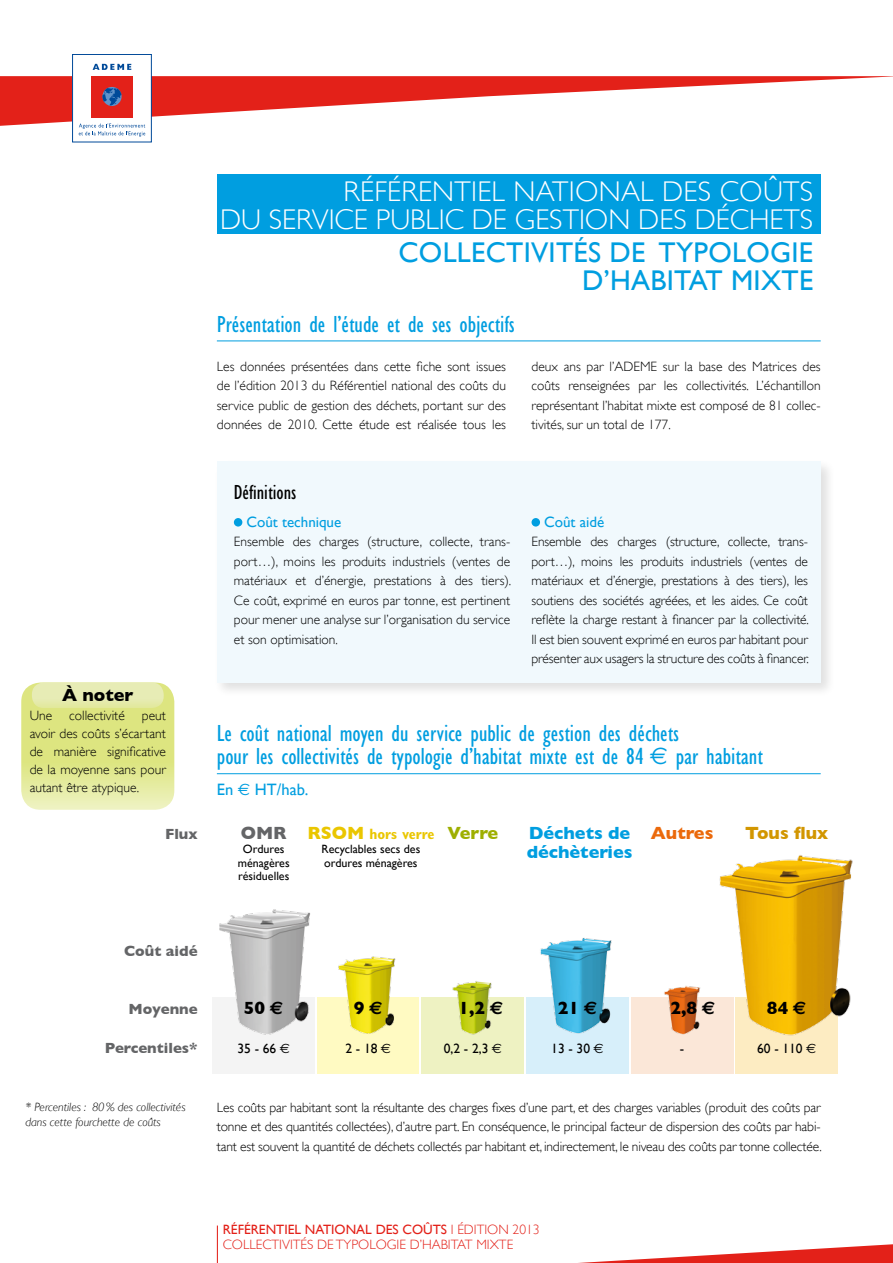
<style>
.page{position:relative;width:893px;height:1263px;background:#fff}
.page>*{position:absolute;margin:0;border:0;box-sizing:border-box;transform-origin:0 0}
.Titre_light_blanc{font:300 28.5px "Gill Sans";color:#fff}
.Titre_regular_couleu{font:28.5px/28.5px "Gill Sans";letter-spacing:.01em;color:#009ee0;text-align:right}
._2_sous-titre_page{font:condensed 24px/22.5px "Gill Sans";color:#009ee0}
._2_sous-titre_page-2{font:condensed 21px "Gill Sans";color:#000}
.Flux{font:700 18px/19.5px "Gill Sans";color:#009ee0}
.coût_technique{font:700 18px "Gill Sans";color:#000}
.Flux-2{font:700 18px "Gill Sans";color:#d29600}
.texte_Gill_sans_lign{font:700 18px "Gill Sans";color:#000}
.Flux-3{font:700 18px "Gill Sans";color:#eb690b}
.Flux-4{font:700 18px "Gill Sans";letter-spacing:-.02em;color:#9eaf00}
.Flux-5{font:700 18px "Gill Sans";color:#646567}
.Colonne_gauche{font:16.5px "Gill Sans";color:#009ee0}
.Colonne_gauche-2{font:700 15px "Gill Sans";color:#646567}
.texte_Gill_sans_lign-2{font:15px "Gill Sans";color:#009ee0}
.Flux-6{font:700 condensed 15px "Gill Sans";color:#eac600}
.texte_Gill_sans_lign-3{font:300 13.5px/19.5px "Gill Sans";color:#000;text-align:justify}
.t1{font:13.5px "Gill Sans";color:#e32119}
.t2{font:300 13.5px "Gill Sans";color:#e32119}
.Flux_percentile{font:13.5px "Gill Sans";color:#000}
.texte_Gill_sans_lign-4{font:12px/13.5px "Gill Sans";color:#000}
.note_de_bas_de_page{font:italic 300 12px/15px "Gill Sans";color:#000}
.s1{font-family:"Euro Sans";font-stretch:normal}
.s2{font-family:"Euro Sans"}
.s3{font-stretch:normal;font-size:18px}
.s4{font-weight:300}
</style>
<div class="page">
<svg style="left:578px;top:1244px;width:315px;height:19px"></svg>
<hr style="left:217px;top:341px;width:604px;height:1px;background:#009ee0">
<hr style="left:217px;top:1225px;width:1px;height:38px;background:#e32119">
<div style="left:217px;top:174px;width:604px;height:60px;background:#009ee0"></div>
<div style="left:213px;top:997px;width:102px;height:77px;background:#f4f4f4"></div>
<div style="left:317px;top:997px;width:102px;height:77px;background:#fffac2"></div>
<div style="left:526px;top:997px;width:102px;height:77px;background:#d7effa"></div>
<div style="left:736px;top:997px;width:102px;height:77px;background:#fdecc2"></div>
<div style="left:631px;top:997px;width:102px;height:77px;background:#fbe7d8"></div>
<div style="left:422px;top:997px;width:102px;height:77px;background:#eef2c2"></div>
<img style="left:719px;top:855px;width:134px;height:181px">
<img style="left:219px;top:909px;width:91px;height:126px">
<img style="left:540px;top:938px;width:72px;height:96px">
<img style="left:452px;top:981px;width:40px;height:54px">
<img style="left:664px;top:986px;width:36px;height:49px">
<img style="left:338px;top:956px;width:58px;height:78px">
<hr style="left:217px;top:773px;width:604px;height:1px;background:#009ee0">
<svg style="left:21px;top:682px;width:153px;height:128px;background:#e0e88f"></svg>
<div style="left:32px;top:682px;width:132px;height:26px;background:linear-gradient(to bottom,#e8edbc,#e4eaa7);border-radius:12px"></div>
<div style="left:213px;top:458px;width:622px;height:239px;background:#000;opacity:.5"></div>
<div style="left:217px;top:462px;width:604px;height:221px;background:#f1f9fd"></div>
<div style="left:234px;top:518px;width:8px;height:9px;background:#009ee0;border-radius:50%"></div>
<div style="left:531px;top:518px;width:9px;height:9px;background:#009ee0;border-radius:50%"></div>
<div style="left:72px;top:54px;width:80px;height:88px;border:1px solid #004a99"></div>
<svg style="left:93px;top:64px;width:38px;height:6px"></svg>
<svg style="left:0;top:76px;width:893px;height:61px"></svg>
<p class="Titre_light_blanc" style="left:343px;top:169px;width:471px">RÉFÉRENTIEL NATIONAL DES COÛTS</p>
<p class="Titre_light_blanc" style="left:220px;top:197px;width:595px">DU SERVICE PUBLIC DE GESTION DES DÉCHETS</p>
<p class="Titre_regular_couleu" style="left:398px;top:238px;width:416px">COLLECTIVITÉS DE TYPOLOGIE<br>D’HABITAT MIXTE</p>
<p class="_2_sous-titre_page" style="left:217px;top:313px;width:300px">Présentation de l’étude et de ses objectifs</p>
<p class="texte_Gill_sans_lign-3" style="left:217px;top:356px;width:291px">Les données présentées dans cette fiche sont issues de l’édition 2013 du Référentiel national des coûts du service public de gestion des déchets, portant sur des données de 2010. Cette étude est réalisée tous les</p>
<p class="texte_Gill_sans_lign-3" style="left:531px;top:356px;width:291px">deux ans par l’ADEME sur la base des Matrices des coûts renseignées par les collectivités. L’échantillon représentant l’habitat mixte est composé de 81 collec&shy;tivités, sur un total de 177.</p>
<p class="texte_Gill_sans_lign" style="left:62px;top:685px;width:73px">À noter</p>
<p class="texte_Gill_sans_lign-3" style="left:30px;top:705px;width:24px">Une</p>
<p class="texte_Gill_sans_lign-3" style="left:69px;top:705px;width:57px">collectivité</p>
<p class="texte_Gill_sans_lign-3" style="left:30px;top:706px;width:138px;line-height:18px;text-indent:112px">peut avoir des coûts s’écartant de manière significative de la moyenne sans pour autant être atypique.</p>
<p class="Colonne_gauche-2" style="left:165px;top:825px;width:34px">Flux</p>
<p class="_2_sous-titre_page-2" style="left:234px;top:481px;width:64px">Définitions</p>
<p class="texte_Gill_sans_lign-2" style="left:247px;top:513px;width:96px">Coût technique</p>
<p class="texte_Gill_sans_lign-3" style="left:234px;top:531px;width:279px">Ensemble des charges (structure, collecte, trans&shy;port…), moins les produits industriels (ventes de matériaux et d’énergie, prestations à des tiers).<br>Ce coût, exprimé en euros par tonne, est pertinent pour mener une analyse sur l’organisation du service et son optimisation.</p>
<p class="texte_Gill_sans_lign-2" style="left:544px;top:513px;width:62px">Coût aidé</p>
<p class="texte_Gill_sans_lign-3" style="left:531px;top:531px;width:279px">Ensemble des charges (structure, collecte, trans&shy;port…), moins les produits industriels (ventes de matériaux et d’énergie, prestations à des tiers), les soutiens des sociétés agréées, et les aides. Ce coût reflète la charge restant à financer par la collectivité.<br>Il est bien souvent exprimé en euros par habitant pour présenter aux usagers la structure des coûts à financer.</p>
<p class="_2_sous-titre_page" style="left:217px;top:722px;width:548px">Le coût national moyen du service public de gestion des déchets<br>pour les collectivités de typologie d’habitat mixte est de 84 <span class="s1">E</span> par habitant</p>
<p class="Colonne_gauche" style="left:217px;top:779px;width:93px">En <span class="s2">E</span> HT/hab.</p>
<p class="Flux-5" style="left:241px;top:822px;width:48px">OMR</p>
<p class="Flux" style="left:527px;top:823px;width:107px">Déchets de déchèteries</p>
<p class="Flux-6" style="left:307px;top:824px;width:129px"><span class="s3">RSOM</span> hors verre</p>
<p class="Flux-4" style="left:447px;top:822px;width:53px">Verre</p>
<p class="Flux-3" style="left:651px;top:822px;width:64px">Autres</p>
<p class="Flux-2" style="left:745px;top:822px;width:85px">Tous flux</p>
<p class="texte_Gill_sans_lign-4" style="left:321px;top:842px;width:100px">Recyclables secs des ordures ménagères</p>
<p class="texte_Gill_sans_lign-4" style="left:243px;top:842px;width:43px">Ordures</p>
<p class="texte_Gill_sans_lign-4" style="left:238px;top:856px;width:53px">ménagères</p>
<p class="texte_Gill_sans_lign-4" style="left:238px;top:869px;width:53px">résiduelles</p>
<p class="Colonne_gauche-2" style="left:124px;top:942px;width:75px">Coût aidé</p>
<p class="Colonne_gauche-2" style="left:128px;top:1000px;width:71px">Moyenne</p>
<p class="Colonne_gauche-2" style="left:105px;top:1039px;width:94px">Percentiles*</p>
<p class="note_de_bas_de_page" style="left:26px;top:1099px;width:162px">* Percentiles : 80% des collectivités dans cette fourchette de coûts</p>
<p class="coût_technique" style="left:244px;top:997px;width:41px">50 <span class="s2">E</span></p>
<p class="Flux_percentile" style="left:237px;top:1040px;width:54px">35 - 66 <span class="s2">E</span></p>
<p class="coût_technique" style="left:354px;top:997px;width:30px">9 <span class="s2">E</span></p>
<p class="Flux_percentile" style="left:345px;top:1040px;width:47px">2 - 18 <span class="s2">E</span></p>
<p class="coût_technique" style="left:458px;top:997px;width:46px">1,2 <span class="s2">E</span></p>
<p class="Flux_percentile" style="left:444px;top:1040px;width:60px">0,2 - 2,3 <span class="s2">E</span></p>
<p class="coût_technique" style="left:558px;top:997px;width:41px">21 <span class="s2">E</span></p>
<p class="Flux_percentile" style="left:551px;top:1040px;width:54px">13 - 30 <span class="s2">E</span></p>
<p class="coût_technique" style="left:670px;top:997px;width:46px">2,8 <span class="s2">E</span></p>
<p class="Flux_percentile" style="left:680px;top:1040px;width:6px">-</p>
<p class="coût_technique" style="left:767px;top:997px;width:41px">84 <span class="s2">E</span></p>
<p class="Flux_percentile" style="left:757px;top:1040px;width:61px">60 - 110 <span class="s2">E</span></p>
<p class="texte_Gill_sans_lign-3" style="left:217px;top:1097px;width:606px">Les coûts par habitant sont la résultante des charges fixes d’une part, et des charges variables (produit des coûts par tonne et des quantités collectées), d’autre part. En conséquence, le principal facteur de dispersion des coûts par habi&shy;tant est souvent la quantité de déchets collectés par habitant et, indirectement, le niveau des coûts par tonne collectée.</p>
<p class="t1" style="left:223px;top:1221px;width:318px">RÉFÉRENTIEL NATIONAL DES COÛTS <span class="s4">I ÉDITION 2013</span></p>
<p class="t2" style="left:223px;top:1234px;width:292px">COLLECTIVITÉS DE TYPOLOGIE D’HABITAT MIXTE</p>
</div>
